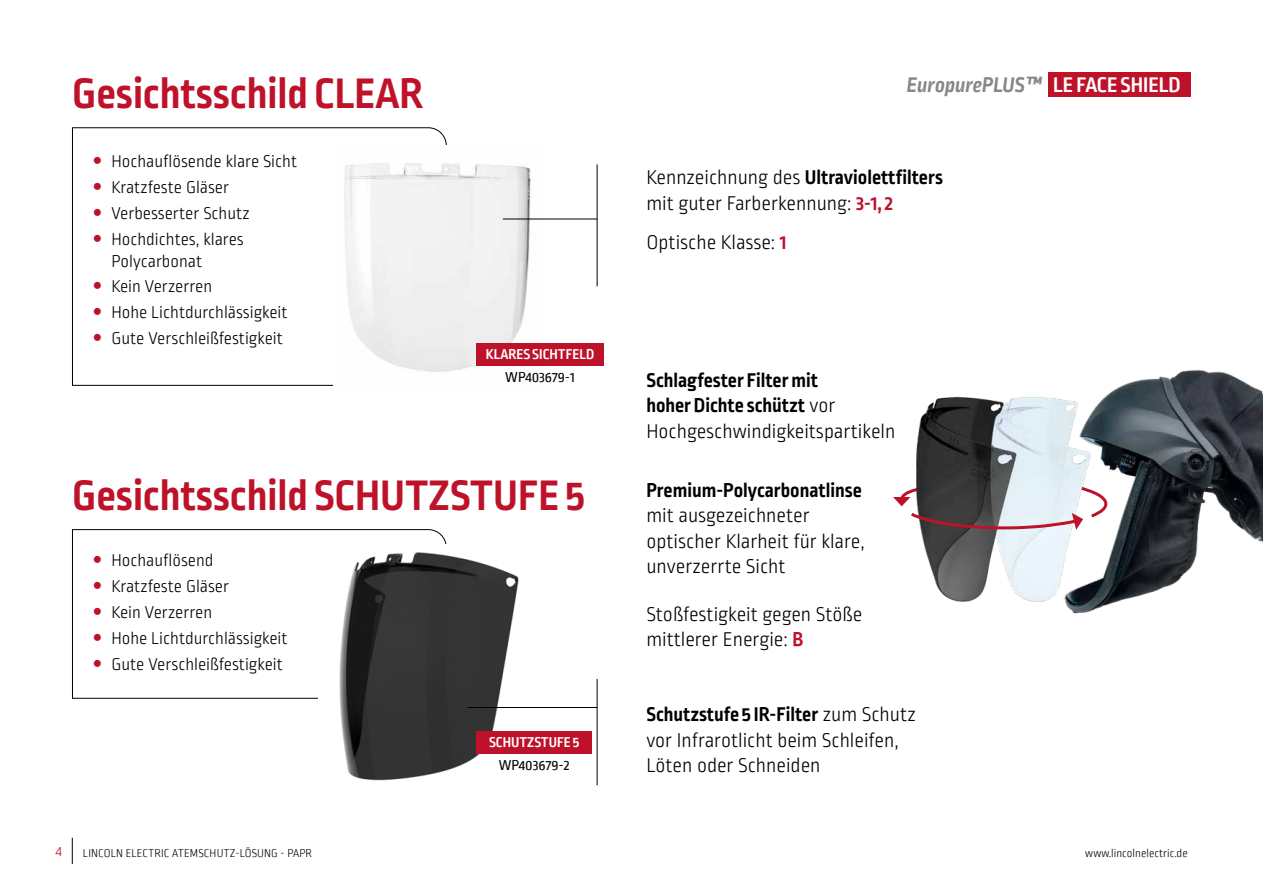
<style>
.page{position:relative;width:1263px;height:893px;background:#fff}
.page>*{position:absolute;margin:0;border:0;box-sizing:border-box;transform-origin:0 0}
.t1{font:700 45px "Ropa Sans Pro";color:#bd122a}
.t2{font:italic 700 22.2px "Ropa Sans PTT";color:#878787}
.t3{font:300 21px/25.5px "Ropa Sans Pro";color:#000}
.t4{font:700 21px/25.5px "Ropa Sans Pro";color:#000}
.t5{font:300 18px/25.8px "Ropa Sans Pro";color:#000}
.t6{font:700 15px "Ropa Sans PTT";color:#fff}
.t7{font:15px "Ropa Sans PTT";color:#000}
.t8{font:300 15px "Ropa Sans PTT";color:#bd122a}
.t9{font:300 12px "Ropa Sans PTT";letter-spacing:.01em;color:#000}
.s1{font-style:normal;color:#fff}
.s2{font-weight:700}
.s3{font-weight:700;color:#bd122a}
.s4{font-weight:300}
</style>
<div class="page">
<svg style="left:72px;top:127px;width:375px;height:259px"></svg>
<svg style="left:72px;top:529px;width:375px;height:170px"></svg>
<img style="left:334px;top:146px;width:210px;height:240px">
<div style="left:319px;top:544px;width:216px;height:249px;background:#fff"></div>
<img style="left:339px;top:552px;width:180px;height:229px">
<hr style="left:597px;top:164px;width:1px;height:122px;background:#000">
<hr style="left:503px;top:219px;width:94px;height:1px;background:#000">
<hr style="left:597px;top:679px;width:1px;height:106px;background:#000">
<hr style="left:468px;top:707px;width:129px;height:1px;background:#000">
<div style="left:476px;top:344px;width:128px;height:22px;background:#bd122a"></div>
<div style="left:476px;top:731px;width:116px;height:23px;background:#bd122a"></div>
<img style="left:916px;top:370px;width:347px;height:244px">
<svg style="left:893px;top:477px;width:216px;height:54px"></svg>
<div style="left:1048px;top:72px;width:143px;height:25px;background:#bd122a"></div>
<svg style="left:72px;top:838px;width:1px;height:26px"></svg>
<svg style="left:94px;top:157px;width:7px;height:7px"></svg>
<svg style="left:94px;top:183px;width:7px;height:7px"></svg>
<svg style="left:94px;top:209px;width:7px;height:7px"></svg>
<svg style="left:94px;top:235px;width:7px;height:7px"></svg>
<svg style="left:94px;top:282px;width:7px;height:7px"></svg>
<svg style="left:94px;top:308px;width:7px;height:7px"></svg>
<svg style="left:94px;top:334px;width:7px;height:7px"></svg>
<svg style="left:94px;top:556px;width:7px;height:7px"></svg>
<svg style="left:94px;top:582px;width:7px;height:7px"></svg>
<svg style="left:94px;top:608px;width:7px;height:7px"></svg>
<svg style="left:94px;top:634px;width:7px;height:7px"></svg>
<svg style="left:94px;top:660px;width:7px;height:7px"></svg>
<h1 class="t1" style="left:72px;top:68px;width:353px">Gesichtsschild CLEAR</h1>
<p class="t5" style="left:111px;top:150px;width:187px">Hochauflösende klare Sicht<br>Kratzfeste Gläser<br>Verbesserter Schutz<br>Hochdichtes, klares</p>
<p class="t5" style="left:111px;top:249px;width:178px">Polycarbonat<br>Kein Verzerren<br>Hohe Lichtdurchlässigkeit<br>Gute Verschleißfestigkeit</p>
<p class="t6" style="left:486px;top:346px;width:110px">KLARES SICHTFELD</p>
<p class="t7" style="left:505px;top:369px;width:71px">WP403679-1</p>
<h1 class="t1" style="left:72px;top:470px;width:514px">Gesichtsschild SCHUTZSTUFE 5</h1>
<p class="t5" style="left:111px;top:549px;width:178px">Hochauflösend<br>Kratzfeste Gläser<br>Kein Verzerren<br>Hohe Lichtdurchlässigkeit<br>Gute Verschleißfestigkeit</p>
<p class="t6" style="left:489px;top:734px;width:92px">SCHUTZSTUFE 5</p>
<p class="t7" style="left:499px;top:757px;width:72px">WP403679-2</p>
<p class="t2" style="left:907px;top:71px;width:275px">EuropurePLUS™ <span class="s1">LE FACE SHIELD</span></p>
<p class="t3" style="left:646px;top:166px;width:298px">Kennzeichnung des <span class="s2">Ultraviolettfilters </span>mit guter Farberkennung: <span class="s3">3-1, 2</span></p>
<p class="t3" style="left:646px;top:230px;width:142px">Optische Klasse: <span class="s3">1</span></p>
<p class="t4" style="left:646px;top:368px;width:250px">Schlagfester Filter mit<br>hoher Dichte schützt <span class="s4">vor<br>Hochgeschwindigkeitspartikeln</span></p>
<p class="t4" style="left:646px;top:478px;width:217px">Premium-Polycarbonatlinse</p>
<p class="t3" style="left:646px;top:504px;width:220px">mit ausgezeichneter optischer Klarheit für klare, unverzerrte Sicht</p>
<p class="t3" style="left:646px;top:602px;width:217px">Stoßfestigkeit gegen Stöße mittlerer Energie: <span class="s3">B</span></p>
<p class="t3" style="left:646px;top:703px;width:271px"><span class="s2">Schutzstufe 5 IR-Filter</span> zum Schutz vor Infrarotlicht beim Schleifen,<br>Löten oder Schneiden</p>
<p class="t8" style="left:56px;top:843px;width:8px">4</p>
<p class="t9" style="left:83px;top:847px;width:231px">LINCOLN ELECTRIC ATEMSCHUTZ-LÖSUNG - PAPR</p>
<p class="t9" style="left:1085px;top:847px;width:104px">www.lincolnelectric.de</p>
</div>
